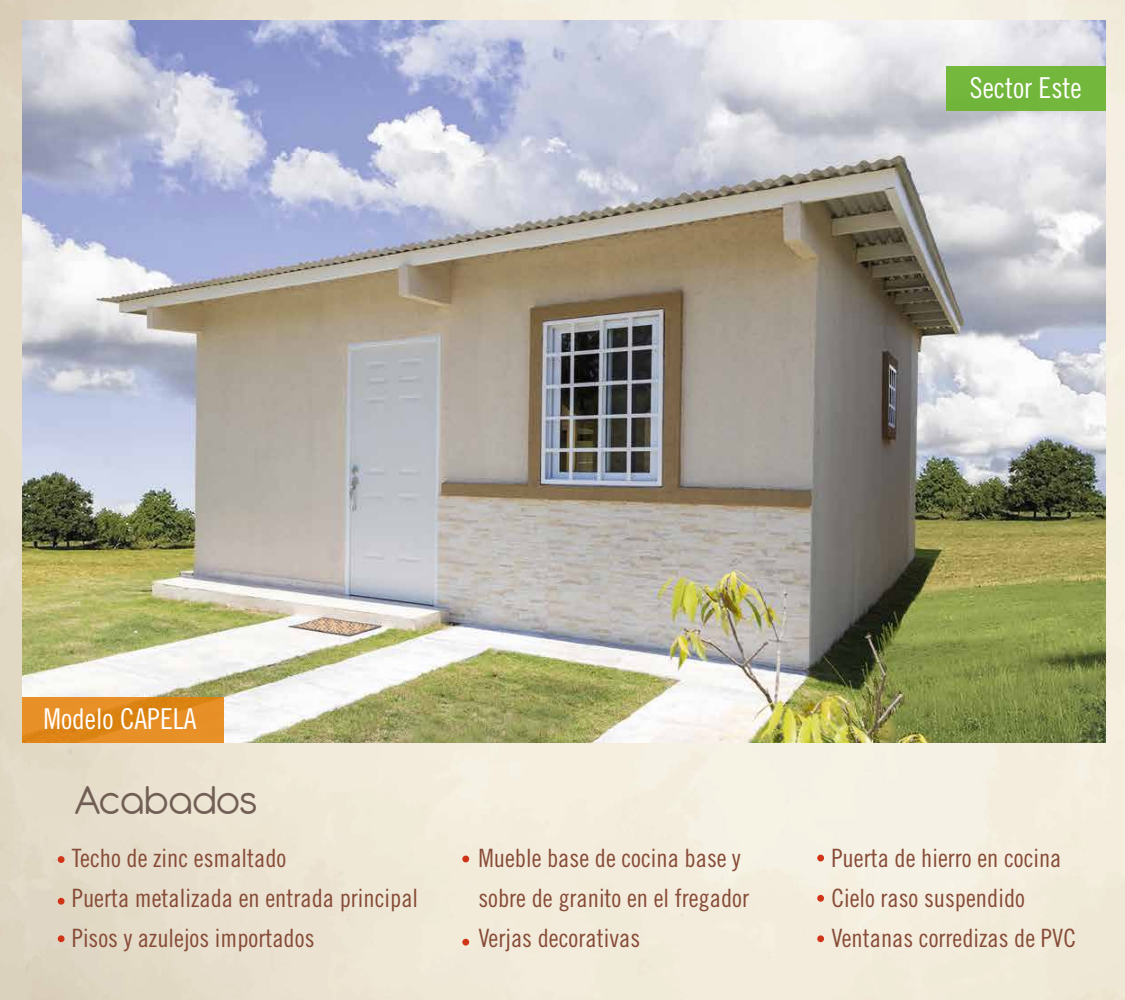
<style>
.page{position:relative;width:1125px;height:1000px;background:#fff}
.page>*{position:absolute;margin:0;border:0;box-sizing:border-box;transform-origin:0 0}
.t1{font:43.75px "Antipasto";letter-spacing:-.02em;color:#544038}
.t2{font:28.75px "Trade Gothic LT Std Cn 18";color:#fff}
.t3{font:25.25px/40px "Trade Gothic LT Std Cn 18";color:#874b37}
</style>
<div class="page">
<img style="left:0;top:0;width:1125px;height:1000px">
<img style="left:23px;top:21px;width:1083px;height:722px">
<svg style="left:22px;top:697px;width:202px;height:46px;background:#e38b1f"></svg>
<div style="left:947px;top:66px;width:159px;height:45px;background:#73b73d"></div>
<div style="left:58px;top:856px;width:7px;height:7px;background:#d13316;border-radius:50%"></div>
<div style="left:58px;top:935px;width:7px;height:7px;background:#d13316;border-radius:50%"></div>
<div style="left:58px;top:898px;width:7px;height:7px;background:#d13316;border-radius:50%"></div>
<div style="left:817px;top:855px;width:7px;height:6px;background:#d13316;border-radius:50%"></div>
<div style="left:817px;top:895px;width:7px;height:7px;background:#d13316;border-radius:50%"></div>
<div style="left:817px;top:935px;width:7px;height:7px;background:#d13316;border-radius:50%"></div>
<div style="left:462px;top:856px;width:7px;height:6px;background:#d13316;border-radius:50%"></div>
<div style="left:462px;top:939px;width:7px;height:7px;background:#d13316;border-radius:50%"></div>
<p class="t2" style="left:43px;top:702px;width:155px">Modelo CAPELA</p>
<p class="t2" style="left:970px;top:71px;width:113px">Sector Este</p>
<h1 class="t1" style="left:73px;top:775px;width:186px">Acabados</h1>
<p class="t3" style="left:72px;top:838px;width:348px">Techo de zinc esmaltado<br>Puerta metalizada en entrada principal<br>Pisos y azulejos importados</p>
<p class="t3" style="left:478px;top:838px;width:272px">Mueble base de cocina base y sobre de granito en el fregador<br>Verjas decorativas</p>
<p class="t3" style="left:831px;top:838px;width:246px">Puerta de hierro en cocina<br>Cielo raso suspendido<br>Ventanas corredizas de PVC</p>
</div>
